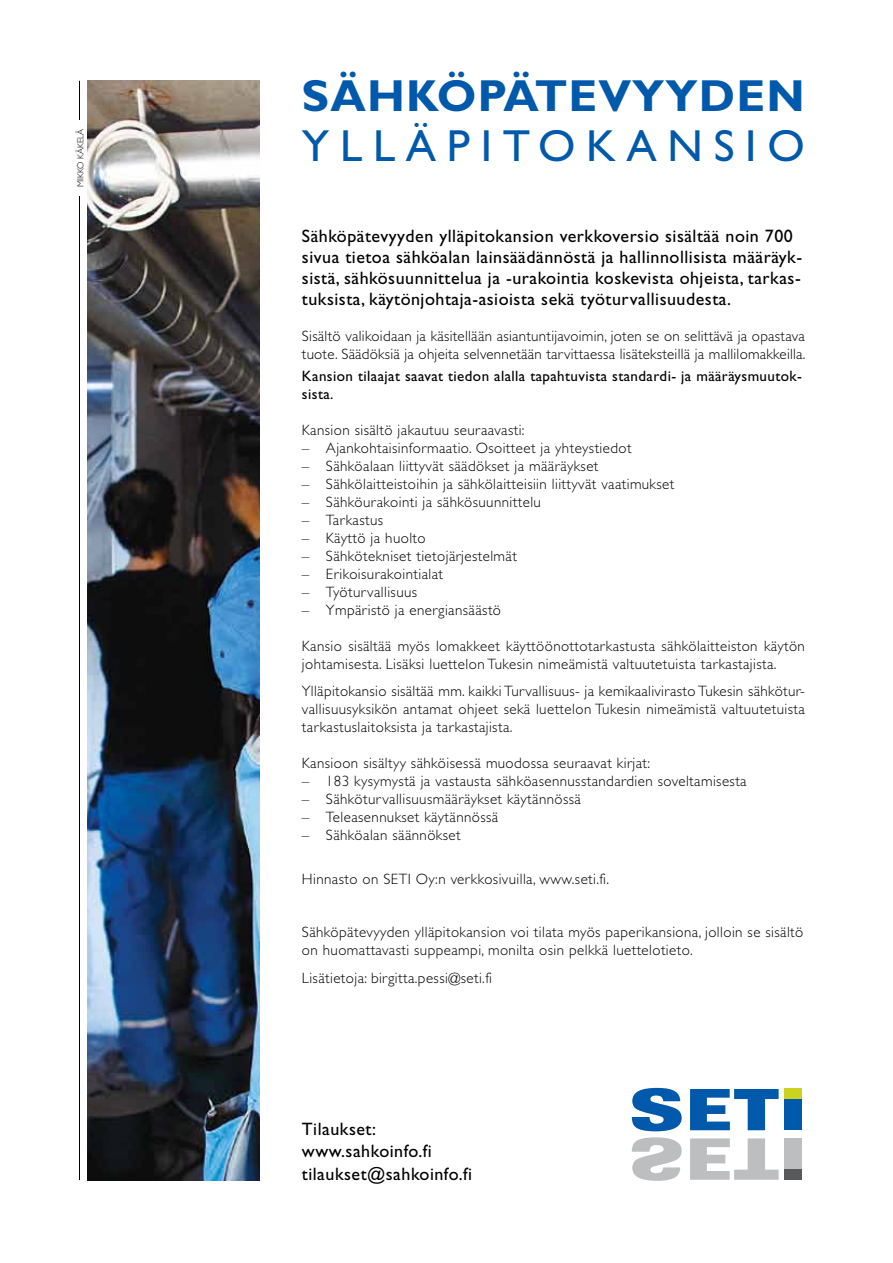
<style>
.page{position:relative;width:893px;height:1263px;background:#fff}
.page>*{position:absolute;margin:0;border:0;box-sizing:border-box;transform-origin:0 0}
.t1{font:700 45px "Gill Sans Std";letter-spacing:.025em;color:#0059aa}
.t2{font:45px "Gill Sans Std";letter-spacing:.235em;color:#0059aa}
.t3{font:18px/21px "Gill Sans Std";letter-spacing:.03em;color:#000}
.t4{font:300 15px/18px "Gill Sans Std";letter-spacing:.03em;color:#000}
.t5{font:15px/18px "Gill Sans Std";letter-spacing:.03em;color:#000}
.t6{font:300 9px "Gill Sans Std";color:#000}
</style>
<div class="page">
<img style="left:87px;top:81px;width:172px;height:1099px">
<hr style="left:79px;top:81px;width:1px;height:1099px;background:#000">
<div style="left:75px;top:120px;width:9px;height:76px;background:#fff"></div>
<div style="left:784px;top:1089px;width:18px;height:11px;background:#cbd320"></div>
<div style="left:784px;top:1100px;width:18px;height:30px;background:#0059aa"></div>
<svg style="left:690px;top:1089px;width:89px;height:41px"></svg>
<svg style="left:632px;top:1088px;width:50px;height:43px"></svg>
<div style="left:784px;top:1169px;width:18px;height:11px;background:#58595b"></div>
<div style="left:784px;top:1138px;width:18px;height:31px;background:#bcbec0"></div>
<svg style="left:690px;top:1138px;width:89px;height:42px"></svg>
<svg style="left:632px;top:1137px;width:50px;height:44px"></svg>
<p class="t6" style="left:76px;top:187px;width:60px;rotate:-90deg">MIKKO KÄKELÄ</p>
<h1 class="t1" style="left:302px;top:70px;width:504px">SÄHKÖPÄTEVYYDEN</h1>
<h1 class="t2" style="left:302px;top:120px;width:504px">ylläpitok ansio</h1>
<p class="t3" style="left:302px;top:225px;width:502px">Sähköpätevyyden ylläpitokansion verkkoversio sisältää noin 700 sivua tietoa sähköalan lainsäädännöstä ja hallinnollisista määräyk&shy;sistä, sähkösuunnittelua ja -urakointia koskevista ohjeista, tarkas&shy;tuksista, käytönjohtaja-asioista sekä työturvallisuudesta.</p>
<p class="t4" style="left:302px;top:327px;width:505px">Sisältö valikoidaan ja käsitellään asiantuntijavoimin, joten se on selittävä ja opastava tuote. Säädöksiä ja ohjeita selvennetään tarvittaessa lisäteksteillä ja mallilomakkeilla.</p>
<p class="t5" style="left:302px;top:367px;width:502px">Kansion tilaajat saavat tiedon alalla tapahtuvista standardi- ja määräysmuutok&shy;sista.</p>
<p class="t4" style="left:302px;top:421px;width:224px">Kansion sisältö jakautuu seuraavasti:</p>
<p class="t4" style="left:302px;top:439px;width:331px">– Ajankohtaisinformaatio. Osoitteet ja yhteystiedot</p>
<p class="t4" style="left:302px;top:457px;width:298px">– Sähköalaan liittyvät säädökset ja määräykset</p>
<p class="t4" style="left:302px;top:475px;width:374px">– Sähkölaitteistoihin ja sähkölaitteisiin liittyvät vaatimukset</p>
<p class="t4" style="left:302px;top:493px;width:241px">– Sähköurakointi ja sähkösuunnittelu</p>
<p class="t4" style="left:302px;top:511px;width:83px">– Tarkastus</p>
<p class="t4" style="left:302px;top:529px;width:125px">– Käyttö ja huolto</p>
<p class="t4" style="left:302px;top:547px;width:217px">– Sähkötekniset tietojärjestelmät</p>
<p class="t4" style="left:302px;top:565px;width:143px">– Erikoisurakointialat</p>
<p class="t4" style="left:302px;top:583px;width:117px">– Työturvallisuus</p>
<p class="t4" style="left:302px;top:601px;width:201px">– Ympäristö ja energiansäästö</p>
<p class="t4" style="left:302px;top:637px;width:504px">Kansio sisältää myös lomakkeet käyttöönottotarkastusta sähkölaitteiston käytön johtamisesta. Lisäksi luettelon Tukesin nimeämistä valtuutetuista tarkastajista.</p>
<p class="t4" style="left:302px;top:682px;width:504px;text-align:justify">Ylläpitokansio sisältää mm. kaikki Turvallisuus- ja kemikaalivirasto Tukesin sähkötur&shy;vallisuusyksikön antamat ohjeet sekä luettelon Tukesin nimeämistä valtuutetuista tarkastuslaitoksista ja tarkastajista.</p>
<p class="t4" style="left:302px;top:754px;width:350px">Kansioon sisältyy sähköisessä muodossa seuraavat kirjat:</p>
<p class="t4" style="left:302px;top:772px;width:446px">– 183 kysymystä ja vastausta sähköasennusstandardien soveltamisesta</p>
<p class="t4" style="left:302px;top:790px;width:281px">– Sähköturvallisuusmääräykset käytännössä</p>
<p class="t4" style="left:302px;top:808px;width:198px">– Teleasennukset käytännössä</p>
<p class="t4" style="left:302px;top:826px;width:160px">– Sähköalan säännökset</p>
<p class="t4" style="left:302px;top:870px;width:309px">Hinnasto on SETI Oy:n verkkosivuilla, www.seti.fi.</p>
<p class="t4" style="left:302px;top:923px;width:503px">Sähköpätevyyden ylläpitokansion voi tilata myös paperikansiona, jolloin se sisältö on huomattavasti suppeampi, monilta osin pelkkä luettelotieto.</p>
<p class="t4" style="left:302px;top:969px;width:191px">Lisätietoja: birgitta.pessi@seti.fi</p>
<p class="t3" style="left:302px;top:1117px;width:172px;line-height:22.5px">Tilaukset: www.sahkoinfo.fi tilaukset@sahkoinfo.fi</p>
</div>
